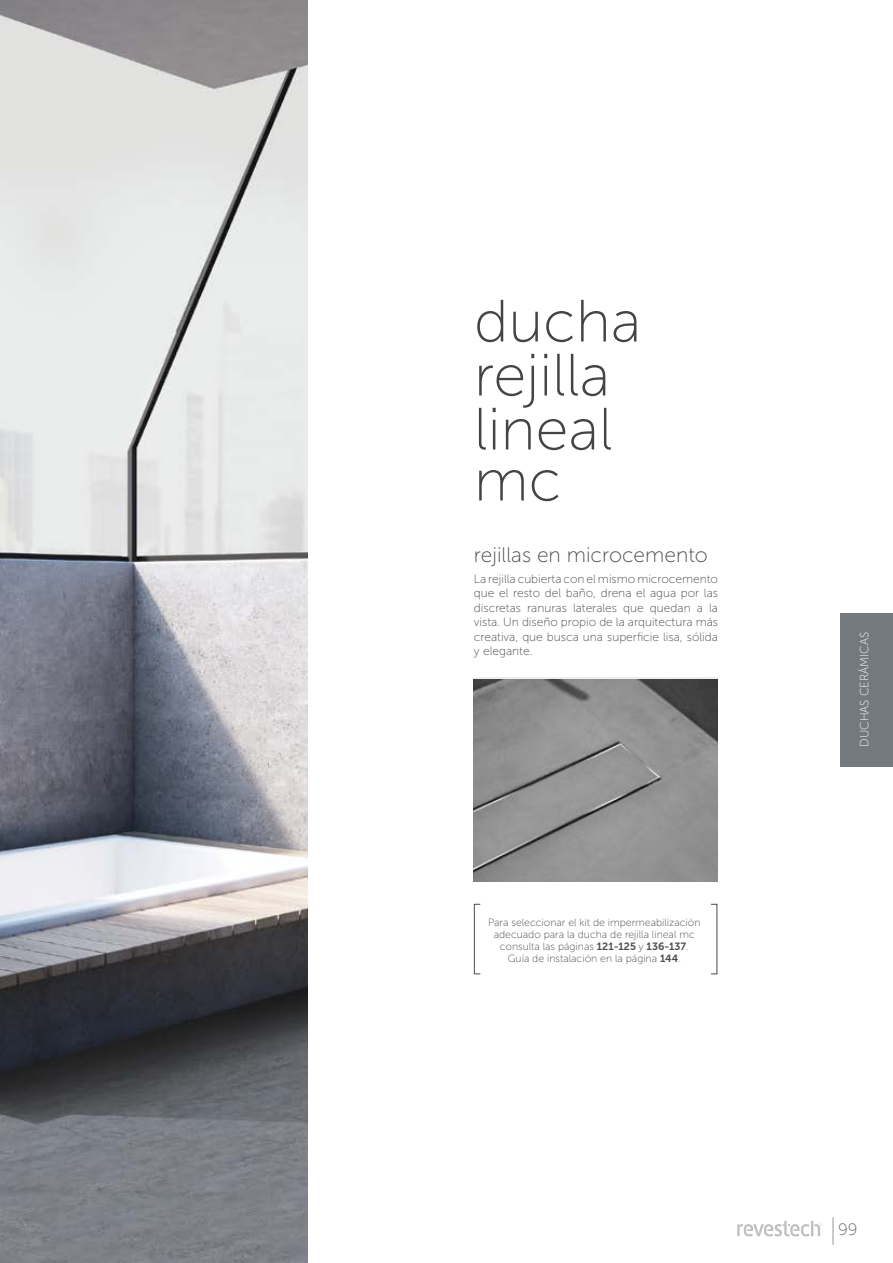
<style>
.page{position:relative;width:893px;height:1263px;background:#fff}
.page>*{position:absolute;margin:0;border:0;box-sizing:border-box;transform-origin:0 0}
.t1{font:59.55px/52.9px "Museo Sans 100";color:#454444}
.t2{font:21px "Museo Sans 100";color:#4a4a49}
.t3{font:16.5px "Museo Sans 100";color:#646363}
.t4{font:12px/14.4px "Museo Sans 100";color:#4a4a49;text-align:justify}
.t5{font:12px "Museo Sans 100";color:#fff}
.t6{font:10.5px/12px "Museo Sans 100";color:#4a4a49;text-align:center}
.s1{font-family:"Museo Sans 700"}
</style>
<div class="page">
<svg style="left:737px;top:1221px;width:85px;height:15px"></svg>
<svg style="left:833px;top:1217px;width:1px;height:28px"></svg>
<img style="left:0;top:0;width:308px;height:1263px">
<img style="left:474px;top:679px;width:243px;height:202px">
<div style="left:474px;top:904px;width:7px;height:70px;border:1px solid #4a4a49"></div>
<div style="left:841px;top:613px;width:52px;height:153px;background:#73797c"></div>
<h1 class="t1" style="left:474px;top:295px;width:169px">ducha rejilla lineal mc</h1>
<h2 class="t2" style="left:474px;top:544px;width:235px">rejillas en microcemento</h2>
<p class="t4" style="left:474px;top:572px;width:246px">La rejilla cubierta con el mismo microcemento que el resto del baño, drena el agua por las discretas ranuras laterales que quedan a la vista. Un diseño propio de la arquitectura más creativa, que busca una superficie lisa, sólida y elegante.</p>
<p class="t6" style="left:488px;top:917px;width:214px">Para seleccionar el kit de impermeabilización adecuado para la ducha de rejilla lineal mc consulta las páginas <span class="s1">121-125</span> y <span class="s1">136-137</span>.<br>Guía de instalación en la página <span class="s1">144</span>.</p>
<p class="t5" style="left:858px;top:747px;width:116px;rotate:-90deg">DUCHAS CERÁMICAS</p>
<h3 class="t3" style="left:838px;top:1220px;width:21px">99</h3>
</div>
